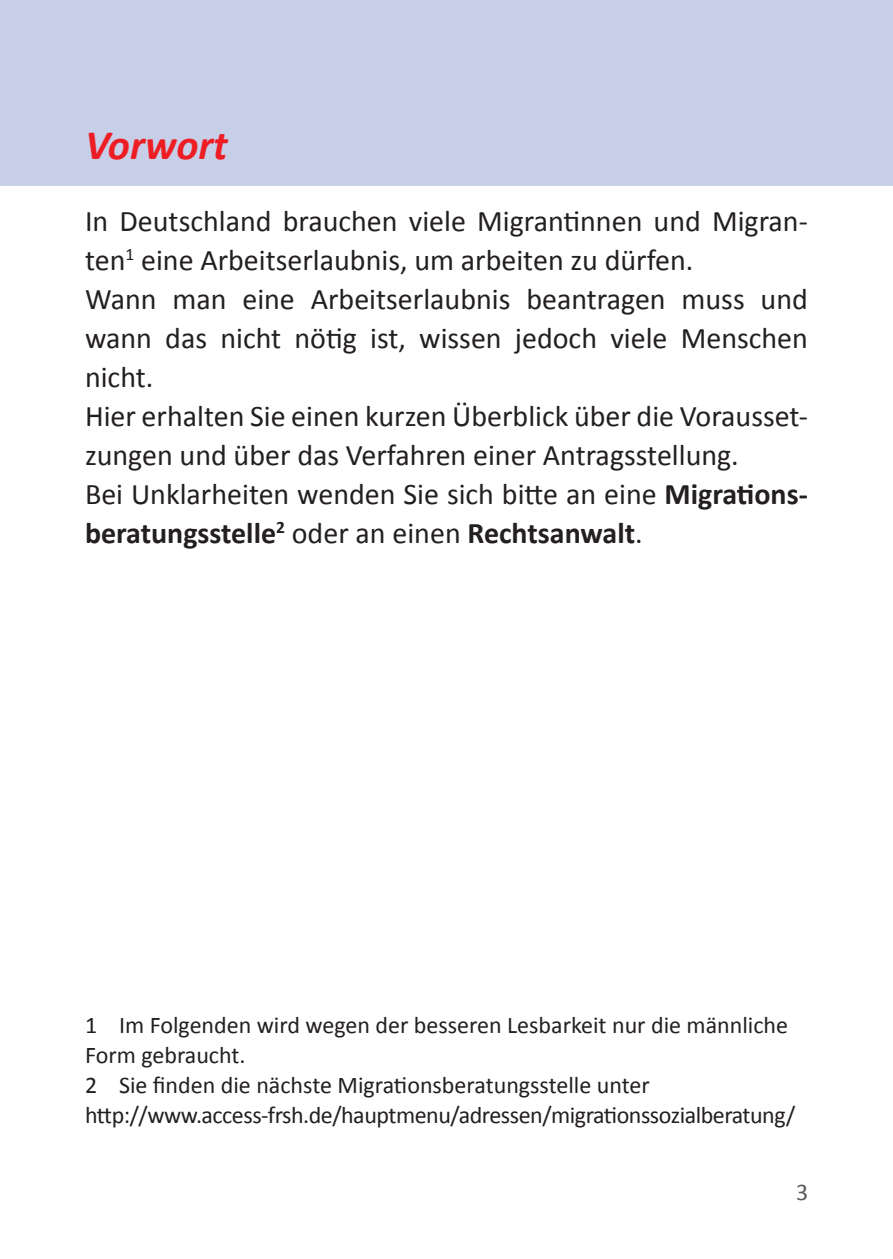
<style>
.page{position:relative;width:893px;height:1259px;background:#fff}
.page>*{position:absolute;margin:0;border:0;box-sizing:border-box;transform-origin:0 0}
.t1{font:italic 700 42px "Calibri";color:#ee1d23}
.t2{font:30px/39px "Calibri";color:#231f20}
.t3{font:24px/30px "Calibri";color:#231f20}
.t4{font:24px "Calibri";color:#57585a}
.s1{font-weight:700}
</style>
<div class="page">
<div style="left:0;top:0;width:893px;height:185px;background:#c7cee8"></div>
<h1 class="t1" style="left:85px;top:119px;width:144px">Vorwort</h1>
<p class="t2" style="left:85px;top:200px;width:724px">In Deutschland brauchen viele Migrantinnen und Migran&shy;ten<sup>1</sup> eine Arbeitserlaubnis, um arbeiten zu dürfen.<br>Wann man eine Arbeitserlaubnis beantragen muss und wann das nicht nötig ist, wissen jedoch viele Menschen nicht.<br>Hier erhalten Sie einen kurzen Überblick über die Vorausset&shy;zungen und über das Verfahren einer Antragsstellung.<br>Bei Unklarheiten wenden Sie sich bitte an eine <span class="s1">Migrations&shy;beratungsstelle</span><sup>2</sup> oder an einen <span class="s1">Rechtsanwalt</span>.</p>
<p class="t3" style="left:85px;top:1008px;width:712px">1 Im Folgenden wird wegen der besseren Lesbarkeit nur die männliche Form gebraucht.<br>2 Sie finden die nächste Migrationsberatungsstelle unter http://www.access-frsh.de/hauptmenu/adressen/migrationssozialberatung/</p>
<p class="t4" style="left:796px;top:1177px;width:14px">3</p>
</div>
